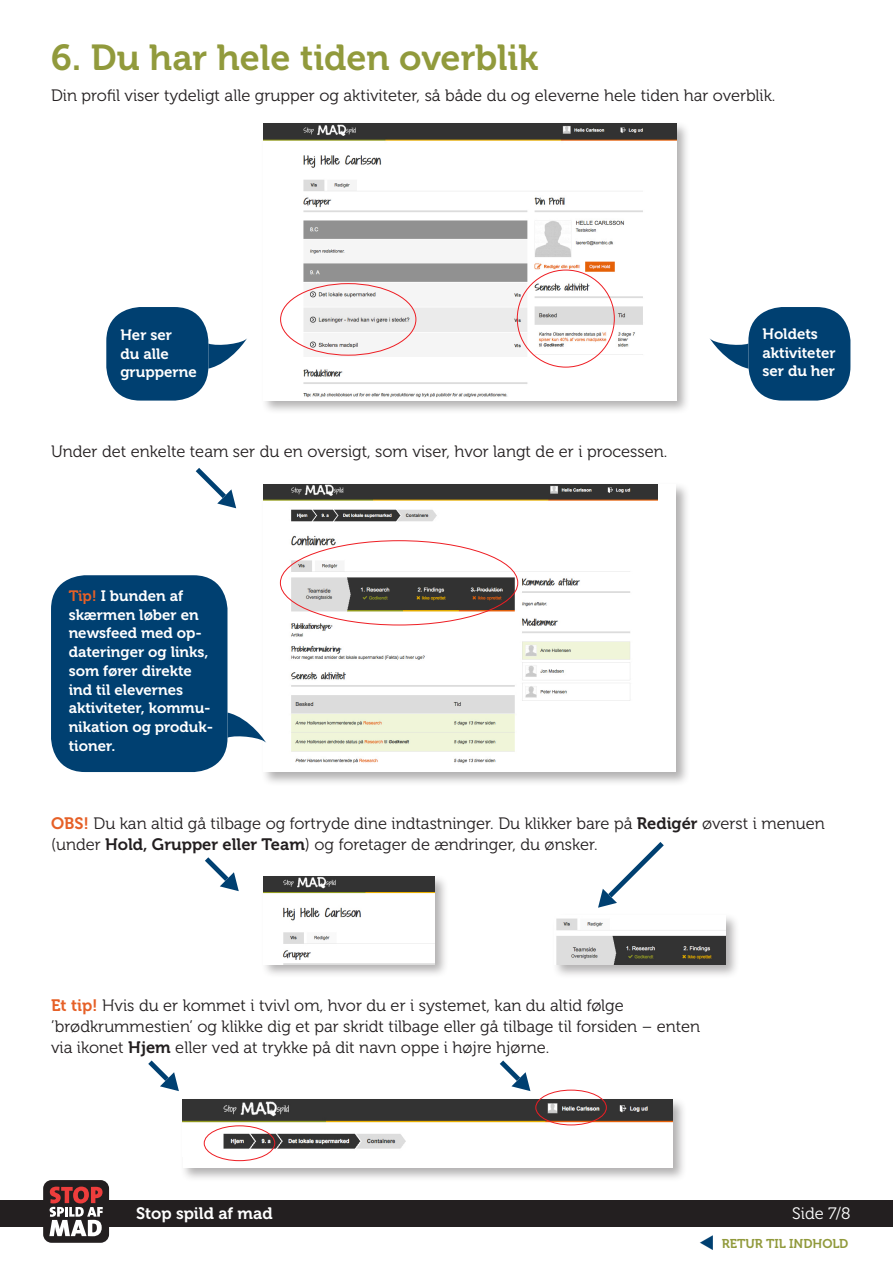
<style>
.page{position:relative;width:893px;height:1263px;background:#fff}
.page>*{position:absolute;margin:0;border:0;box-sizing:border-box;transform-origin:0 0}
.t1{font:36px "Museo 700";color:#919a3c}
.t2{font:16.5px/21px "Museo 300";color:#231f20}
.t3{font:16.5px "Museo 700";color:#fff}
.t4{font:16.5px "Museo 300";color:#fff}
.t5{font:15px/18.8px "Museo 700";color:#fff}
.t6{font:12.75px "Museo 700";color:#919a3c}
.s1{color:#e66027}
.s2{font-family:"Museo 700";color:#e66027}
.s3{font-family:"Museo 700"}
.s4{color:#004071}
</style>
<div class="page">
<div style="left:0;top:1200px;width:893px;height:26px;background:#231f20"></div>
<div style="left:43px;top:1180px;width:66px;height:63px;background:#231f20;border-radius:9px"></div>
<svg style="left:49px;top:1186px;width:54px;height:50px"></svg>
<div style="left:261px;top:121px;width:430px;height:294px;background:#231f20;opacity:.35"></div>
<img style="left:264px;top:123px;width:412px;height:278px">
<div style="left:748px;top:307px;width:102px;height:94px;background:#004071;border-radius:34px"></div>
<svg style="left:709px;top:338px;width:39px;height:31px"></svg>
<div style="left:106px;top:307px;width:102px;height:94px;background:#004071;border-radius:34px"></div>
<svg style="left:208px;top:338px;width:39px;height:31px"></svg>
<svg style="left:196px;top:468px;width:40px;height:40px"></svg>
<div style="left:261px;top:482px;width:430px;height:305px;background:#231f20;opacity:.35"></div>
<div style="left:264px;top:485px;width:412px;height:287px;background:#fff"></div>
<img style="left:264px;top:485px;width:394px;height:279px">
<div style="left:51px;top:575px;width:176px;height:197px;background:#004071;border-radius:34px"></div>
<svg style="left:227px;top:712px;width:39px;height:31px"></svg>
<div style="left:261px;top:873px;width:188px;height:106px;background:#231f20;opacity:.35"></div>
<img style="left:264px;top:876px;width:171px;height:88px">
<div style="left:552px;top:913px;width:188px;height:65px;background:#231f20;opacity:.35"></div>
<img style="left:554px;top:915px;width:171px;height:49px">
<svg style="left:598px;top:842px;width:66px;height:66px"></svg>
<svg style="left:205px;top:857px;width:34px;height:34px"></svg>
<div style="left:180px;top:1097px;width:507px;height:85px;background:#231f20;opacity:.35"></div>
<div style="left:183px;top:1100px;width:490px;height:68px;background:#fff"></div>
<img style="left:183px;top:1100px;width:490px;height:56px">
<div style="left:535px;top:1090px;width:72px;height:35px;border:1px solid #ee1d23;border-radius:50%"></div>
<div style="left:204px;top:1125px;width:71px;height:36px;border:1px solid #ee1d23;border-radius:50%"></div>
<svg style="left:148px;top:1060px;width:31px;height:31px"></svg>
<svg style="left:500px;top:1060px;width:30px;height:31px"></svg>
<h1 class="t1" style="left:51px;top:37px;width:489px">6. Du har hele tiden overblik</h1>
<p class="t2" style="left:51px;top:85px;width:726px">Din profil viser tydeligt alle grupper og aktiviteter, så både du og eleverne hele tiden har overblik.</p>
<p class="t5" style="left:120px;top:325px;width:78px">Her ser<br>du alle grupperne</p>
<p class="t2" style="left:51px;top:441px;width:618px">Under det enkelte team ser du en oversigt, som viser, hvor langt de er i processen.</p>
<p class="t5" style="left:69px;top:587px;width:146px"><span class="s1">Tip!</span> I bunden af skærmen løber en newsfeed med op&shy;dateringer og links, som fører direkte ind til elevernes aktiviteter, kommu&shy;nikation og produk&shy;tioner.</p>
<p class="t5" style="left:763px;top:324px;width:75px">Holdets aktiviteter ser du her</p>
<p class="t2" style="left:51px;top:813px;width:775px"><span class="s2">OBS!</span> Du kan altid gå tilbage og fortryde dine indtastninger. Du klikker bare på <span class="s3">Redigér</span> øverst i menuen (under <span class="s3">Hold, Grupper eller Team</span>) og foretager de ændringer, du ønsker.</p>
<p class="t2" style="left:51px;top:995px;width:651px"><span class="s2">Et tip!</span> Hvis du er kommet i tvivl om, hvor du er i systemet, kan du altid følge ’brødkrummestien’ og klikke dig et par skridt tilbage eller gå tilbage til forsiden – enten via ikonet <span class="s3">Hjem</span> eller ved at trykke på dit navn oppe i højre hjørne.</p>
<p class="t3" style="left:136px;top:1204px;width:138px">Stop spild af mad</p>
<p class="t4" style="left:792px;top:1204px;width:60px">Side 7/8</p>
<p class="t6" style="left:699px;top:1236px;width:151px"><span class="s4">▼</span> RETUR TIL INDHOLD</p>
</div>
